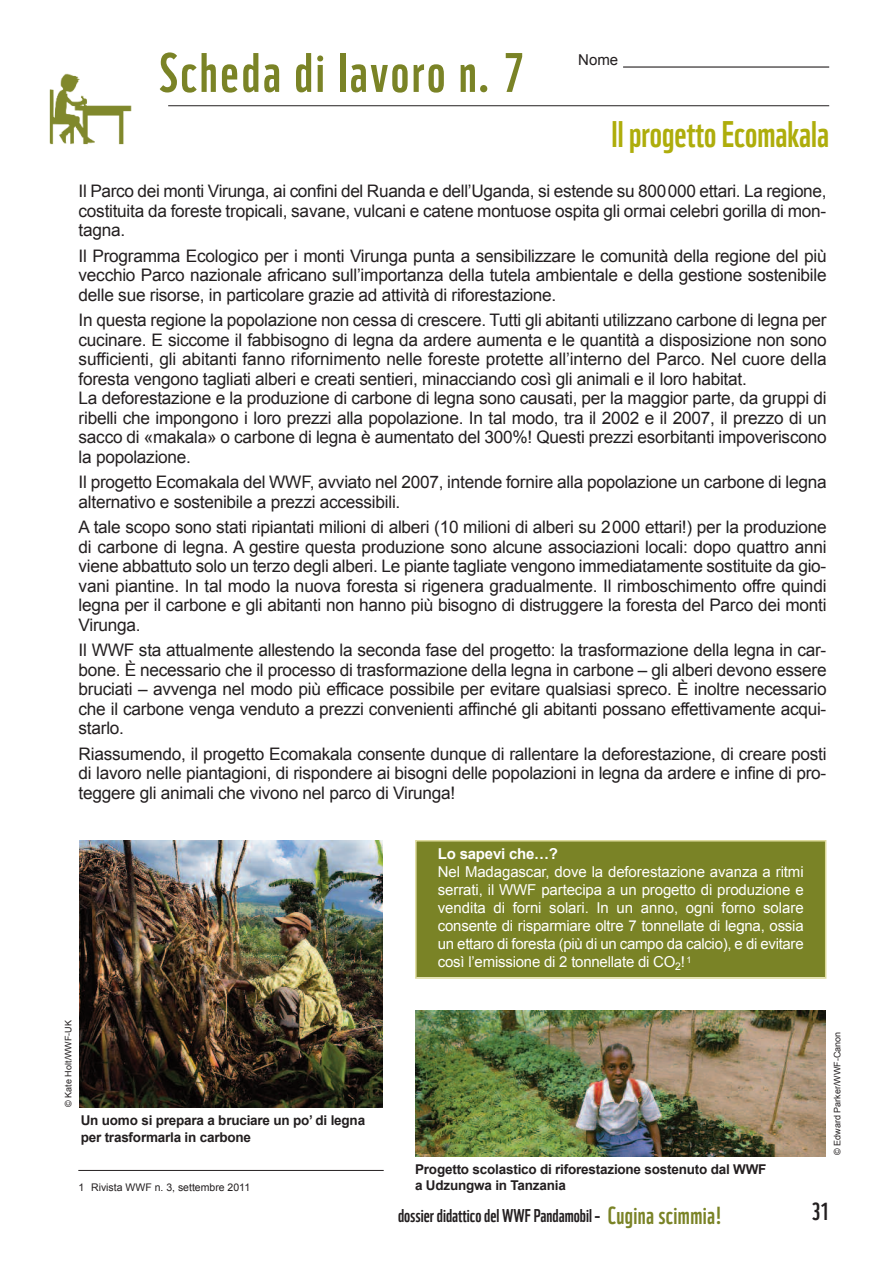
<style>
.page{position:relative;width:893px;height:1263px;background:#fff}
.page>*{position:absolute;margin:0;border:0;box-sizing:border-box;transform-origin:0 0}
.t1{font:54px "WWF";letter-spacing:.05em;color:#7a8326}
.t2{font:36px "WWF";color:#aead0b}
.t3{font:24px "WWF";color:#231f20}
.t4{font:18px "WWF";color:#231f20}
.t5{font:17.25px/19.5px "Arial";letter-spacing:-.015em;color:#231f20;text-align:justify}
.t6{font:15px/18px "Arial";letter-spacing:-.015em;color:#fff;text-align:justify}
.t7{font:700 15px "Arial";letter-spacing:-.015em;color:#fff}
.t8{font:15px "Arial";color:#231f20}
.t9{font:700 13.5px/16.2px "Arial";letter-spacing:-.015em;color:#231f20}
.t10{font:10.5px "Arial";color:#231f20}
.t11{font:9px "Arial";color:#231f20}
.s1{font-size:24px;color:#7a8326}
</style>
<div class="page">
<hr style="left:623px;top:66px;width:206px;height:2px;background:#231f20">
<hr style="left:168px;top:105px;width:661px;height:1px;background:#231f20">
<img style="left:49px;top:73px;width:83px;height:72px">
<div style="left:417px;top:841px;width:408px;height:136px;background:#7a8326"></div>
<div style="left:415px;top:840px;width:411px;height:139px;border:2px solid #ddda9c"></div>
<hr style="left:78px;top:1170px;width:306px;height:1px;background:#231f20">
<img style="left:80px;top:840px;width:303px;height:268px">
<img style="left:415px;top:1011px;width:410px;height:146px">
<h1 class="t1" style="left:159px;top:53px;width:367px">Scheda di lavoro n. 7</h1>
<p class="t8" style="left:578px;top:52px;width:42px">Nome</p>
<h2 class="t2" style="left:612px;top:121px;width:219px">IlprogettoEcomakala</h2>
<p class="t5" style="left:79px;top:182px;width:749px">Il Parco dei monti Virunga, ai confini del Ruanda e dell’Uganda, si estende su 800000 ettari. La regione, costituita da foreste tropicali, savane, vulcani e catene montuose ospita gli ormai celebri gorilla di mon&shy;tagna.</p>
<p class="t5" style="left:79px;top:246px;width:749px">Il Programma Ecologico per i monti Virunga punta a sensibilizzare le comunità della regione del più vecchio Parco nazionale africano sull’importanza della tutela ambientale e della gestione sostenibile delle sue risorse, in particolare grazie ad attività di riforestazione.</p>
<p class="t5" style="left:79px;top:311px;width:749px;text-align:left">In questa regione la popolazione non cessa di crescere. Tutti gli abitanti utilizzano carbone di legna per cucinare. E siccome il fabbisogno di legna da ardere aumenta e le quantità a disposizione non sono sufficienti, gli abitanti fanno rifornimento nelle foreste protette all’interno del Parco. Nel cuore della foresta vengono tagliati alberi e creati sentieri, minacciando così gli animali e il loro habitat.<br>La deforestazione e la produzione di carbone di legna sono causati, per la maggior parte, da gruppi di ribelli che impongono i loro prezzi alla popolazione. In tal modo, tra il 2002 e il 2007, il prezzo di un sacco di «makala» o carbone di legna è aumentato del 300%! Questi prezzi esorbitanti impoveriscono la popolazione.</p>
<p class="t5" style="left:79px;top:473px;width:749px">Il progetto Ecomakala del WWF, avviato nel 2007, intende fornire alla popolazione un carbone di legna alternativo e sostenibile a prezzi accessibili.</p>
<p class="t5" style="left:79px;top:518px;width:749px">A tale scopo sono stati ripiantati milioni di alberi (10 milioni di alberi su 2000 ettari!) per la produzione di carbone di legna. A gestire questa produzione sono alcune associazioni locali: dopo quattro anni viene abbattuto solo un terzo degli alberi. Le piante tagliate vengono immediatamente sostituite da gio&shy;vani piantine. In tal modo la nuova foresta si rigenera gradualmente. Il rimboschimento offre quindi legna per il carbone e gli abitanti non hanno più bisogno di distruggere la foresta del Parco dei monti Virunga.</p>
<p class="t5" style="left:79px;top:641px;width:749px">Il WWF sta attualmente allestendo la seconda fase del progetto: la trasformazione della legna in car&shy;bone. È necessario che il processo di trasformazione della legna in carbone – gli alberi devono essere bruciati – avvenga nel modo più efficace possibile per evitare qualsiasi spreco. È inoltre necessario che il carbone venga venduto a prezzi convenienti affinché gli abitanti possano effettivamente acqui&shy;starlo.</p>
<p class="t5" style="left:79px;top:744px;width:749px">Riassumendo, il progetto Ecomakala consente dunque di rallentare la deforestazione, di creare posti di lavoro nelle piantagioni, di rispondere ai bisogni delle popolazioni in legna da ardere e infine di pro&shy;teggere gli animali che vivono nel parco di Virunga!</p>
<p class="t11" style="left:63px;top:1107px;width:88px;rotate:-90deg">© Kate Holt/WWF-UK</p>
<p class="t9" style="left:81px;top:1113px;width:286px">Un uomo si prepara a bruciare un po’ di legna per trasformarla in carbone</p>
<p class="t10" style="left:78px;top:1181px;width:173px">1 Rivista WWF n. 3, settembre 2011</p>
<p class="t7" style="left:438px;top:846px;width:122px">Lo sapevi che…?</p>
<p class="t6" style="left:438px;top:863px;width:367px">Nel Madagascar, dove la deforestazione avanza a ritmi serrati, il WWF partecipa a un progetto di produzione e vendita di forni solari. In un anno, ogni forno solare consente di risparmiare oltre 7 tonnellate di legna, ossia un ettaro di foresta (più di un campo da calcio), e di evitare così l’emissione di 2 tonnellate di CO<sub>2</sub>! <sup>1</sup></p>
<p class="t9" style="left:415px;top:1161px;width:353px">Progetto scolastico di riforestazione sostenuto dal WWF a Udzungwa in Tanzania</p>
<p class="t11" style="left:832px;top:1155px;width:125px;rotate:-90deg">© Edward Parker/WWF-Canon</p>
<p class="t4" style="left:398px;top:1209px;width:326px">dossierdidatticodelWWFPandamobil – <span class="s1">Cugina scimmia!</span></p>
<h3 class="t3" style="left:811px;top:1203px;width:19px">31</h3>
</div>
